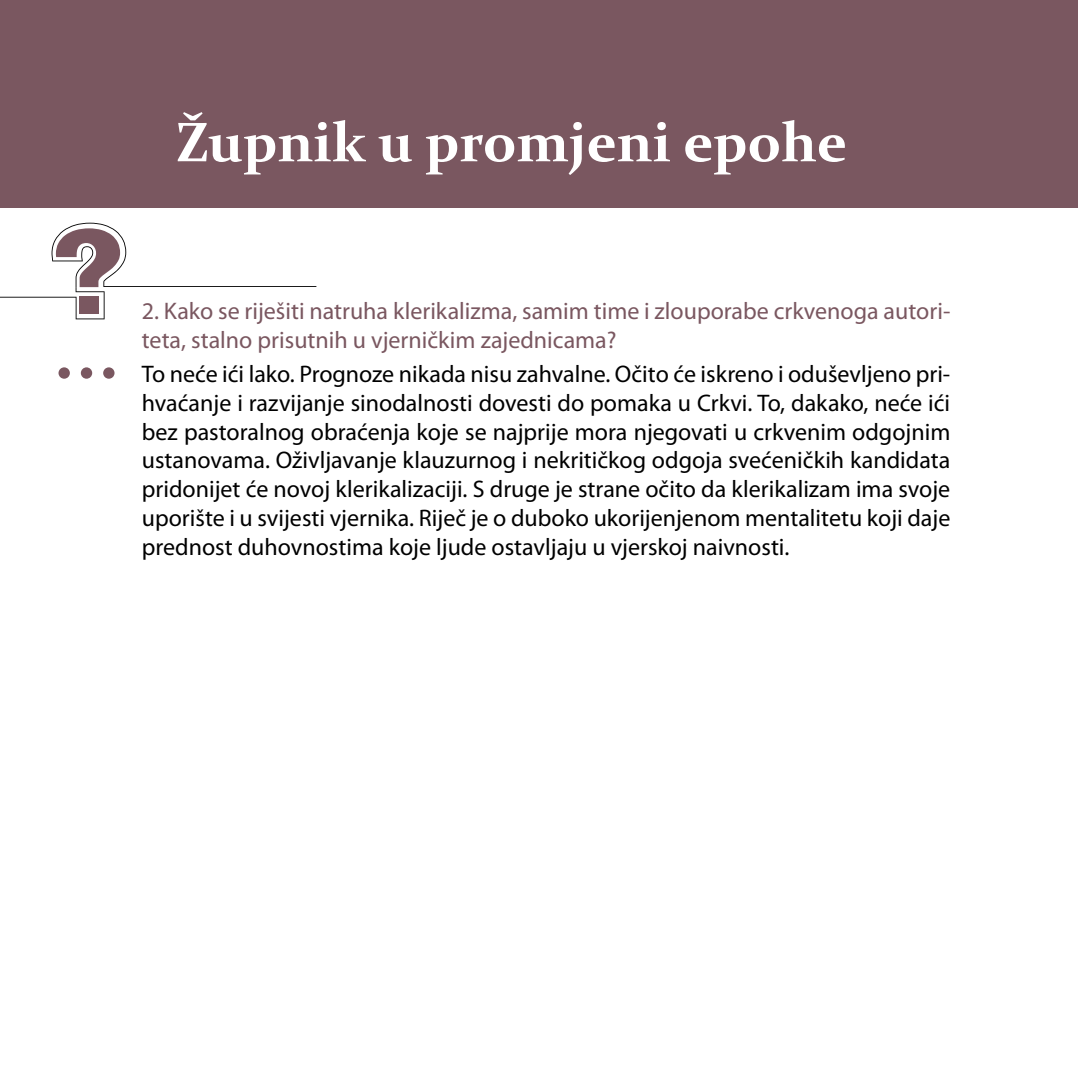
<style>
.page{position:relative;width:1078px;height:1078px;background:#fff}
.page>*{position:absolute;margin:0;border:0;box-sizing:border-box;transform-origin:0 0}
.t1{font:700 56px "Constantia";color:#fff}
.t2{font:24px/28.8px "Myriad Pro";color:#000;text-align:justify}
.t3{font:24px/28.8px "Myriad Pro";color:#7a5760}
</style>
<div class="page">
<div style="left:0;top:0;width:1077px;height:207px;background:#7a5760"></div>
<svg style="left:0;top:223px;width:316px;height:96px"></svg>
<div style="left:58px;top:367px;width:12px;height:11px;background:#7a5760;border-radius:50%"></div>
<div style="left:81px;top:367px;width:11px;height:11px;background:#7a5760;border-radius:50%"></div>
<div style="left:103px;top:367px;width:11px;height:11px;background:#7a5760;border-radius:50%"></div>
<h1 class="t1" style="left:176px;top:103px;width:672px">Župnik u promjeni epohe</h1>
<p class="t3" style="left:142px;top:296px;width:809px">2. Kako se riješiti natruha klerikalizma, samim time i zlouporabe crkvenoga autori&shy;teta, stalno prisutnih u vjerničkim zajednicama?</p>
<p class="t2" style="left:142px;top:359px;width:809px">To neće ići lako. Prognoze nikada nisu zahvalne. Očito će iskreno i oduševljeno pri&shy;hvaćanje i razvijanje sinodalnosti dovesti do pomaka u Crkvi. To, dakako, neće ići bez pastoralnog obraćenja koje se najprije mora njegovati u crkvenim odgojnim ustanovama. Oživljavanje klauzurnog i nekritičkog odgoja svećeničkih kandidata pridonijet će novoj klerikalizaciji. S druge je strane očito da klerikalizam ima svoje uporište i u svijesti vjernika. Riječ je o duboko ukorijenjenom mentalitetu koji daje prednost duhovnostima koje ljude ostavljaju u vjerskoj naivnosti.</p>
</div>
